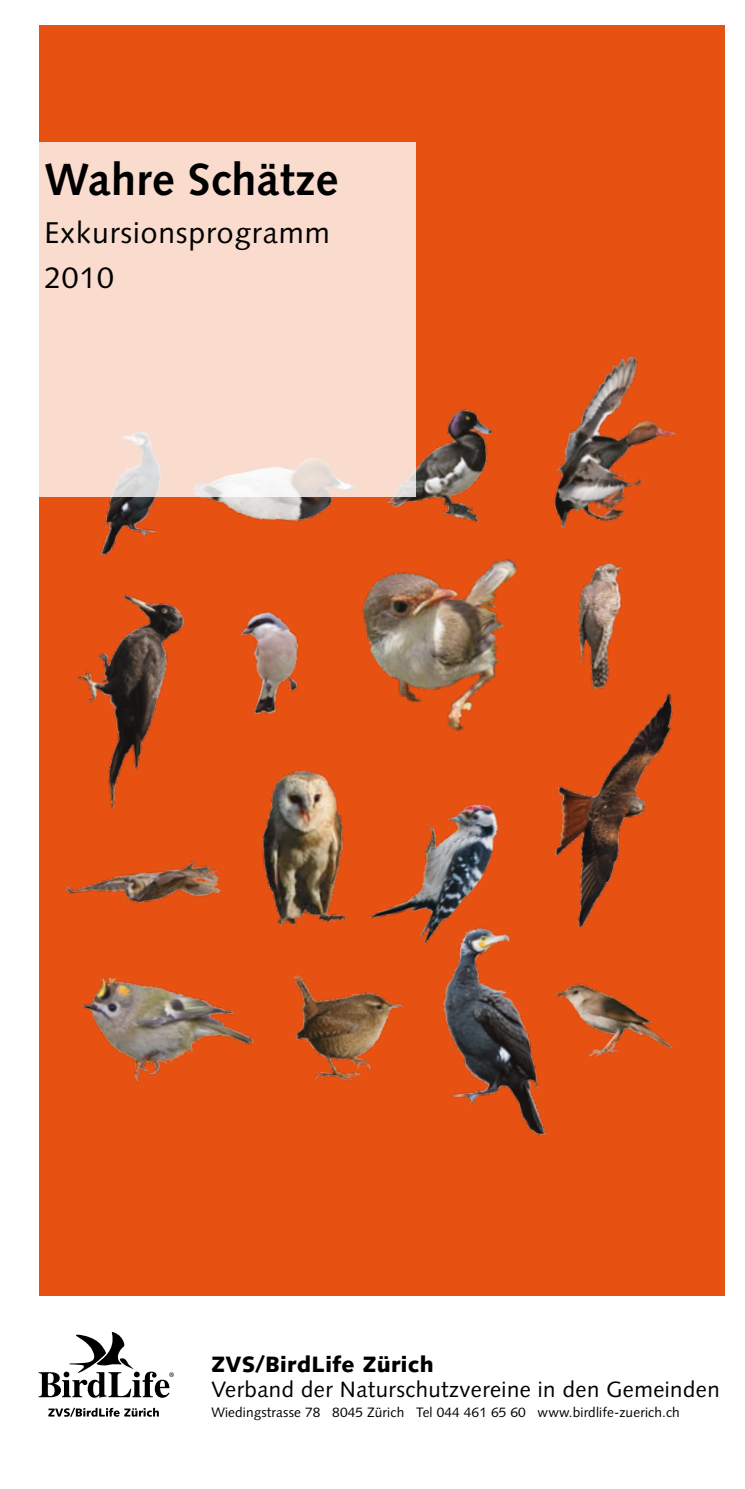
<style>
.page{position:relative;width:745px;height:1489px;background:#fff}
.page>*{position:absolute;margin:0;border:0;box-sizing:border-box;transform-origin:0 0}
.t1{font:700 45px "Syntax";letter-spacing:.01em;color:#000}
.t2{font:30px/45px "Syntax";letter-spacing:.03em;color:#000}
.t3{font:22.25px "Syntax";letter-spacing:.02em;color:#000}
.t4{font:900 22.25px "Syntax";letter-spacing:.02em;color:#000}
.t5{font:13.75px "Syntax";letter-spacing:.01em;color:#000}
</style>
<div class="page">
<div style="left:39px;top:25px;width:685px;height:1270px;background:#e75112"></div>
<svg style="left:39px;top:1332px;width:135px;height:65px"></svg>
<svg style="left:48px;top:1407px;width:111px;height:9px"></svg>
<img style="left:555px;top:692px;width:118px;height:237px">
<img style="left:184px;top:496px;width:172px;height:26px">
<img style="left:356px;top:391px;width:137px;height:131px">
<img style="left:554px;top:355px;width:122px;height:174px">
<img style="left:75px;top:594px;width:110px;height:215px">
<img style="left:369px;top:804px;width:130px;height:115px">
<img style="left:558px;top:983px;width:116px;height:75px">
<img style="left:567px;top:562px;width:71px;height:133px">
<img style="left:66px;top:860px;width:150px;height:44px">
<img style="left:216px;top:770px;width:131px;height:157px">
<img style="left:71px;top:496px;width:113px;height:60px">
<img style="left:82px;top:977px;width:170px;height:106px">
<img style="left:361px;top:558px;width:157px;height:173px">
<img style="left:405px;top:915px;width:153px;height:221px">
<img style="left:241px;top:612px;width:58px;height:103px">
<div style="left:39px;top:142px;width:376px;height:354px;background:#fadccf"></div>
<img style="left:252px;top:955px;width:195px;height:143px">
<h1 class="t1" style="left:44px;top:154px;width:295px">Wahre Schätze</h1>
<h2 class="t2" style="left:44px;top:210px;width:287px">Exkursionsprogramm<br>2010</h2>
<h3 class="t4" style="left:211px;top:1350px;width:224px">ZVS/BirdLife Zürich</h3>
<h3 class="t3" style="left:211px;top:1376px;width:509px">Verband der Naturschutzvereine in den Gemeinden</h3>
<p class="t5" style="left:211px;top:1403px;width:469px">Wiedingstrasse 78 8045 Zürich Tel 044 461 65 60 www.birdlife-zuerich.ch</p>
</div>
